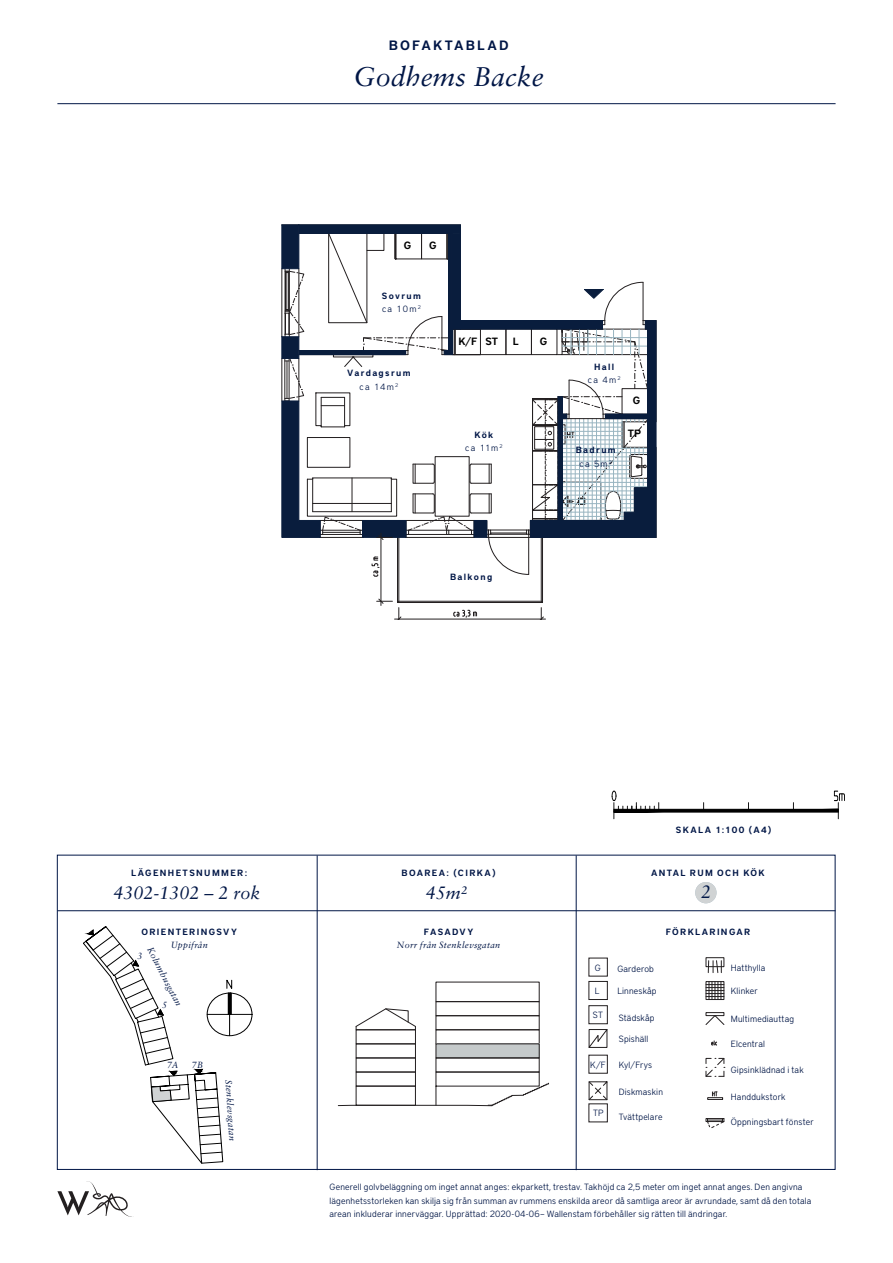
<style>
.page{position:relative;width:893px;height:1263px;background:#fff}
.page>*{position:absolute;margin:0;border:0;box-sizing:border-box;transform-origin:0 0}
.t1{font:italic 27px "Sabon LT Pro";color:#001646}
.t2{font:italic 18px "Sabon LT Pro";color:#001646}
.t3{font:600 13.5px "District Pro";letter-spacing:.16em;color:#001646}
.t4{font:600 10.5px "District Pro";color:#000001}
.t5{font:300 9px/13.5px "District Pro";letter-spacing:.02em;color:#001646}
.t6{font:600 9px "District Pro";letter-spacing:.15em;color:#001646}
.t7{font:italic 9px "Sabon LT Pro";letter-spacing:.035em;color:#001646}
</style>
<div class="page">
<div style="left:706px;top:981px;width:18px;height:19px;border:1px solid #231f20"></div>
<svg style="left:708px;top:960px;width:14px;height:13px"></svg>
<div style="left:706px;top:957px;width:18px;height:10px;border:1px solid #231f20"></div>
<svg style="left:706px;top:981px;width:18px;height:18px"></svg>
<svg style="left:711px;top:1041px;width:6px;height:5px"></svg>
<div style="left:706px;top:1012px;width:18px;height:4px;border:1px solid #231f20"></div>
<svg style="left:705px;top:1015px;width:19px;height:10px"></svg>
<svg style="left:705px;top:1058px;width:20px;height:19px"></svg>
<svg style="left:707px;top:1092px;width:16px;height:7px"></svg>
<svg style="left:706px;top:1118px;width:18px;height:10px"></svg>
<svg style="left:589px;top:1081px;width:18px;height:19px"></svg>
<svg style="left:589px;top:1029px;width:18px;height:19px"></svg>
<div style="left:588px;top:981px;width:20px;height:19px;border:1px solid #231f20"></div>
<div style="left:588px;top:1005px;width:20px;height:19px;border:1px solid #231f20"></div>
<svg style="left:612px;top:791px;width:233px;height:28px"></svg>
<svg style="left:281px;top:225px;width:376px;height:395px"></svg>
<svg style="left:697px;top:882px;width:19px;height:21px"></svg>
<svg style="left:356px;top:1008px;width:60px;height:19px"></svg>
<div style="left:436px;top:1015px;width:103px;height:15px;border:1px solid #231f20"></div>
<div style="left:436px;top:1029px;width:103px;height:15px;border:1px solid #231f20"></div>
<div style="left:436px;top:1044px;width:103px;height:14px;background:#c5cacb"></div>
<div style="left:436px;top:1043px;width:103px;height:15px;border:1px solid #231f20"></div>
<svg style="left:338px;top:1071px;width:211px;height:35px"></svg>
<div style="left:436px;top:982px;width:103px;height:20px;border:1px solid #231f20"></div>
<div style="left:356px;top:1086px;width:60px;height:19px;border:1px solid #231f20"></div>
<div style="left:356px;top:1072px;width:60px;height:14px;border:1px solid #231f20"></div>
<div style="left:356px;top:1043px;width:60px;height:15px;border:1px solid #231f20"></div>
<div style="left:356px;top:1029px;width:60px;height:15px;border:1px solid #231f20"></div>
<hr style="left:317px;top:855px;width:1px;height:315px;background:#001646">
<hr style="left:576px;top:855px;width:1px;height:315px;background:#001646">
<hr style="left:57px;top:910px;width:779px;height:1px;background:#001646">
<hr style="left:57px;top:103px;width:779px;height:1px;background:#001646">
<div style="left:207px;top:993px;width:45px;height:43px;border:1px solid #000;border-radius:50%"></div>
<hr style="left:207px;top:1014px;width:45px;height:1px;background:#000">
<svg style="left:56px;top:926px;width:176px;height:291px"></svg>
<div style="left:695px;top:882px;width:21px;height:21px;background:#d0d3d4;border-radius:50%"></div>
<p class="t3" style="left:389px;top:36px;width:121px">BOFAKTABLAD</p>
<p class="t1" style="left:353px;top:59px;width:192px">Godhems Backe</p>
<p class="t4" style="left:404px;top:238px;width:9px">G</p>
<p class="t4" style="left:429px;top:238px;width:9px">G</p>
<p class="t6" style="left:382px;top:289px;width:41px">Sovrum</p>
<p class="t5" style="left:382px;top:302px;width:40px">ca 10m<sup>2</sup></p>
<p class="t6" style="left:347px;top:367px;width:65px">Vardagsrum</p>
<p class="t5" style="left:360px;top:379px;width:40px">ca 14m<sup>2</sup></p>
<p class="t4" style="left:458px;top:334px;width:41px">K/F ST</p>
<p class="t4" style="left:513px;top:334px;width:7px">L</p>
<p class="t4" style="left:540px;top:334px;width:9px">G</p>
<p class="t6" style="left:474px;top:429px;width:21px">Kök</p>
<p class="t5" style="left:465px;top:441px;width:39px">ca 11m<sup>2</sup></p>
<p class="t6" style="left:594px;top:360px;width:22px">Hall</p>
<p class="t5" style="left:588px;top:373px;width:34px">ca 4m<sup>2</sup></p>
<p class="t6" style="left:576px;top:444px;width:42px">Badrum</p>
<p class="t5" style="left:579px;top:456px;width:34px">ca 5m<sup>2</sup></p>
<p class="t4" style="left:633px;top:393px;width:9px">G</p>
<p class="t4" style="left:628px;top:426px;width:15px">TP</p>
<p class="t6" style="left:450px;top:570px;width:44px">Balkong</p>
<p class="t6" style="left:676px;top:824px;width:97px">SKALA 1:100 (A4)</p>
<p class="t6" style="left:131px;top:867px;width:117px">LÄGENHETSNUMMER:</p>
<p class="t6" style="left:402px;top:867px;width:96px">BOAREA: (CIRKA)</p>
<p class="t6" style="left:651px;top:867px;width:115px">ANTAL RUM OCH KÖK</p>
<p class="t2" style="left:114px;top:881px;width:149px">4302-1302 – 2 rok</p>
<p class="t2" style="left:426px;top:881px;width:43px">45m²</p>
<p class="t2" style="left:701px;top:881px;width:12px">2</p>
<p class="t6" style="left:141px;top:925px;width:97px">ORIENTERINGSVY</p>
<p class="t7" style="left:171px;top:940px;width:39px">Uppifrån</p>
<p class="t7" style="left:155px;top:945px;width:66px;rotate:63deg">Kolumbusgatan</p>
<p class="t7" style="left:138px;top:950px;width:7px">3</p>
<p class="t7" style="left:162px;top:999px;width:7px">5</p>
<p class="t7" style="left:167px;top:1059px;width:13px">7A</p>
<p class="t7" style="left:192px;top:1059px;width:13px">7B</p>
<p class="t7" style="left:234px;top:1079px;width:63px;rotate:86deg">Stenklevsgatan</p>
<p class="t6" style="left:424px;top:925px;width:51px">FASADVY</p>
<p class="t7" style="left:397px;top:940px;width:105px">Norr från Stenklevsgatan</p>
<p class="t5" style="left:595px;top:961px;width:7px">G</p>
<p class="t5" style="left:595px;top:983px;width:6px">L</p>
<p class="t5" style="left:593px;top:1008px;width:12px">ST</p>
<p class="t5" style="left:590px;top:1057px;width:17px">K/F</p>
<p class="t5" style="left:593px;top:1106px;width:12px">TP</p>
<p class="t5" style="left:617px;top:961px;width:38px">Garderob</p>
<p class="t6" style="left:666px;top:925px;width:86px">FÖRKLARINGAR</p>
<p class="t5" style="left:731px;top:960px;width:36px">Hatthylla</p>
<p class="t5" style="left:617px;top:983px;width:41px">Linneskåp</p>
<p class="t5" style="left:731px;top:984px;width:29px">Klinker</p>
<p class="t5" style="left:619px;top:1010px;width:37px">Städskåp</p>
<p class="t5" style="left:619px;top:1032px;width:31px">Spishäll</p>
<p class="t5" style="left:619px;top:1057px;width:35px">Kyl/Frys</p>
<p class="t5" style="left:619px;top:1084px;width:46px">Diskmaskin</p>
<p class="t5" style="left:619px;top:1109px;width:45px">Tvättpelare</p>
<p class="t5" style="left:731px;top:1011px;width:65px">Multimediauttag</p>
<p class="t5" style="left:731px;top:1037px;width:36px">Elcentral</p>
<p class="t5" style="left:731px;top:1062px;width:74px">Gipsinklädnad i tak</p>
<p class="t5" style="left:731px;top:1089px;width:56px">Handdukstork</p>
<p class="t5" style="left:731px;top:1115px;width:84px">Öppningsbart fönster</p>
<p class="t5" style="left:330px;top:1179px;width:483px">Generell golvbeläggning om inget annat anges: ekparkett, trestav. Takhöjd ca 2,5 meter om inget annat anges. Den angivna lägenhetsstorleken kan skilja sig från summan av rummens enskilda areor då samtliga areor är avrundade, samt då den totala arean inkluderar innerväggar. Upprättad: 2020-04-06– Wallenstam förbehåller sig rätten till ändringar.</p>
</div>
